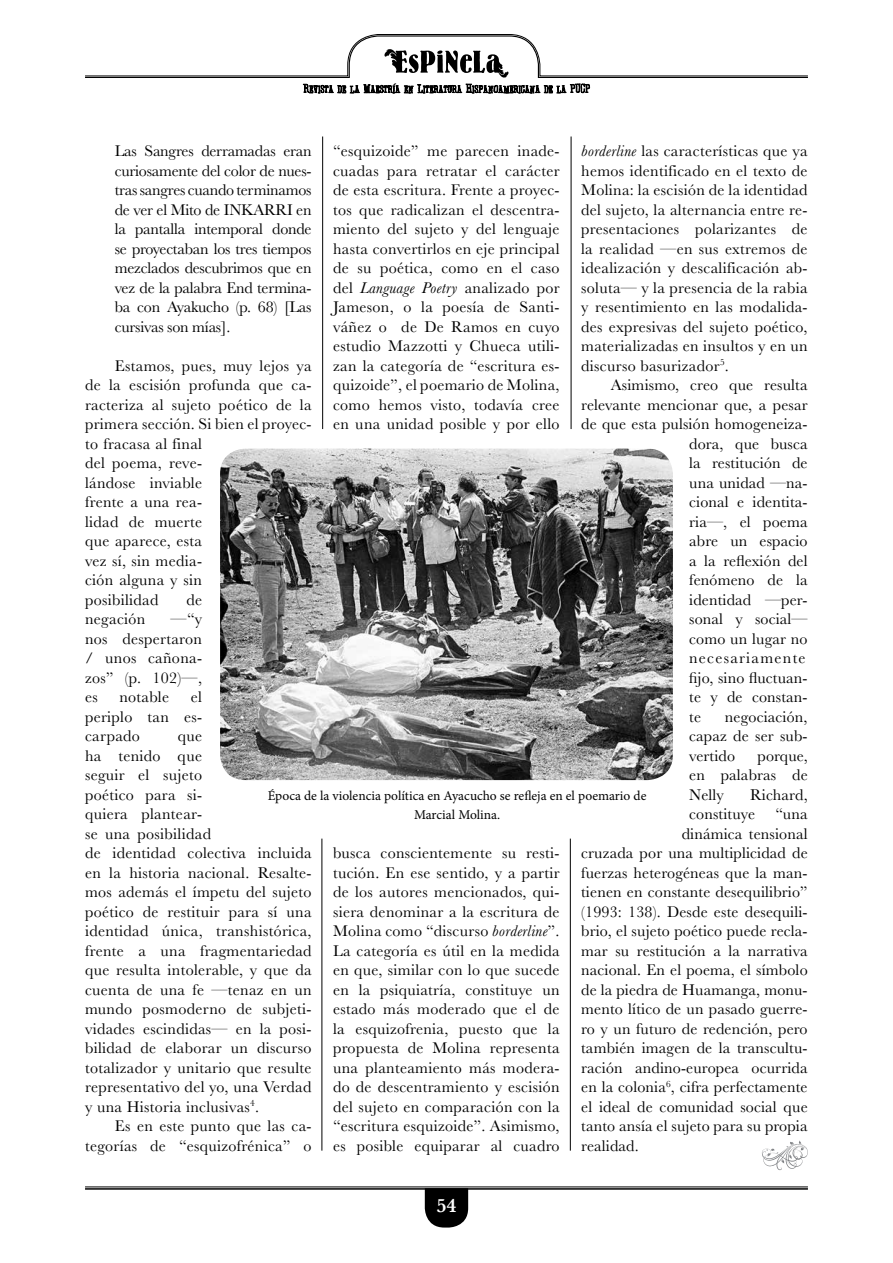
<style>
.page{position:relative;width:893px;height:1263px;background:#fff}
.page>*{position:absolute;margin:0;border:0;box-sizing:border-box;transform-origin:0 0}
.t1{font:600 19.95px "Baskerville";color:#fff}
.t2{font:16.05px/19.5px "Baskerville";letter-spacing:.02em;color:#000;text-align:justify}
.t3{font:16.05px "Baskerville";letter-spacing:.08em;color:#000}
.t4{font:13.5px/19.5px "Minion Pro";letter-spacing:-.02em;color:#000;text-align:center}
.s1{font-style:italic}
</style>
<div class="page">
<svg style="left:425px;top:1190px;width:43px;height:37px;background:#141414"></svg>
<hr style="left:85px;top:1187px;width:723px;height:1px;background:#000">
<hr style="left:85px;top:1188px;width:723px;height:2px;background:#000">
<svg style="left:85px;top:34px;width:723px;height:60px"></svg>
<svg style="left:762px;top:1140px;width:46px;height:30px"></svg>
<hr style="left:322px;top:137px;width:1px;height:292px;background:#000">
<hr style="left:571px;top:137px;width:1px;height:292px;background:#000">
<img style="left:220px;top:449px;width:453px;height:331px">
<hr style="left:322px;top:839px;width:1px;height:312px;background:#000">
<hr style="left:570px;top:839px;width:1px;height:312px;background:#000">
<p class="t2" style="left:115px;top:141px;width:198px">Las Sangres derramadas eran curiosamente del color de nues&shy;tras sangres cuando terminamos de ver el Mito de INKARRI en la pantalla intemporal donde se proyectaban los tres tiempos mezclados descubrimos que en vez de la palabra End termina&shy;ba con Ayakucho (p. 68) [Las cursivas son mías].</p>
<p class="t2" style="left:85px;top:356px;width:228px;text-align:left;text-indent:30px">Estamos, pues, muy lejos ya de la escisión profunda que ca&shy;racteriza al sujeto poético de la primera sección. Si bien el proyec&shy;to fracasa al final<br>del poema, reve-<br>lándose inviable<br>frente a una rea-<br>lidad de muerte<br>que aparece, esta<br>vez sí, sin media-<br>ción alguna y sin<br>posibilidad</p>
<p class="t2" style="left:333px;top:141px;width:228px">“esquizoide” me parecen inade&shy;cuadas para retratar el carácter de esta escritura. Frente a proyec&shy;tos que radicalizan el descentra&shy;miento del sujeto y del lenguaje hasta convertirlos en eje principal de su poética, como en el caso del <span class="s1">Language Poetry</span> analizado por Jameson, o la poesía de Santi&shy;váñez o de De Ramos en cuyo estudio Mazzotti y Chueca utili&shy;zan la categoría de “escritura es&shy;quizoide”, el poemario de Molina, como hemos visto, todavía cree en una unidad posible y por ello</p>
<p class="t2" style="left:581px;top:141px;width:228px"><span class="s1">borderline</span> las características que ya hemos identificado en el texto de Molina: la escisión de la identidad del sujeto, la alternancia entre re&shy;presentaciones polarizantes de la realidad —en sus extremos de idealización y descalificación ab&shy;soluta— y la presencia de la rabia y resentimiento en las modalida&shy;des expresivas del sujeto poético, materializadas en insultos y en un discurso basurizador<sup>5</sup>.</p>
<p class="t2" style="left:611px;top:375px;width:198px">Asimismo, creo que resulta</p>
<p class="t2" style="left:581px;top:395px;width:228px">relevante mencionar que, a pesar</p>
<p class="t2" style="left:581px;top:414px;width:228px">de que esta pulsión homogeneiza-</p>
<p class="t2" style="left:689px;top:434px;width:120px">dora, que busca</p>
<p class="t2" style="left:689px;top:453px;width:120px">la restitución de</p>
<p class="t2" style="left:689px;top:473px;width:120px">una unidad —na-</p>
<p class="t2" style="left:689px;top:492px;width:120px">cional e identita-</p>
<p class="t2" style="left:689px;top:512px;width:120px">ria—, el poema</p>
<p class="t2" style="left:689px;top:531px;width:120px">abre un espacio</p>
<p class="t2" style="left:689px;top:551px;width:120px">a la reflexión del</p>
<p class="t2" style="left:689px;top:570px;width:120px">fenómeno de la</p>
<p class="t2" style="left:689px;top:590px;width:120px">identidad —per-</p>
<p class="t2" style="left:689px;top:609px;width:120px">sonal y social—</p>
<p class="t2" style="left:689px;top:629px;width:120px">como un lugar no</p>
<p class="t3" style="left:689px;top:648px;width:118px">necesariamente</p>
<p class="t2" style="left:689px;top:668px;width:120px">fijo, sino fluctuan-</p>
<p class="t2" style="left:689px;top:687px;width:120px">te y de constan-</p>
<p class="t2" style="left:689px;top:707px;width:13px">te</p>
<p class="t2" style="left:186px;top:590px;width:17px">de</p>
<p class="t2" style="left:85px;top:609px;width:62px">negación</p>
<p class="t2" style="left:85px;top:609px;width:119px;text-indent:86px">—“y nos despertaron / unos cañona&shy;zos” (p. 102)—, es</p>
<p class="t2" style="left:85px;top:687px;width:119px;text-indent:106px">el periplo tan es&shy;carpado</p>
<p class="t2" style="left:119px;top:687px;width:51px">notable</p>
<p class="t2" style="left:689px;top:707px;width:120px;text-indent:36px">negociación, capaz de ser sub&shy;vertido</p>
<p class="t2" style="left:85px;top:726px;width:228px;text-align:left;text-indent:93px">que<br>ha tenido que<br>seguir el sujeto<br>poético para si-<br>quiera plantear-<br>se una posibilidad<br>de identidad colectiva incluida en la historia nacional. Resalte&shy;mos además el ímpetu del sujeto poético de restituir para sí una identidad única, transhistórica, frente a una fragmentariedad que resulta intolerable, y que da cuenta de una fe —tenaz en un mundo posmoderno de subjeti&shy;vidades escindidas— en la posi&shy;bilidad de elaborar un discurso totalizador y unitario que resulte representativo del yo, una Verdad y una Historia inclusivas<sup>4</sup>.</p>
<p class="t2" style="left:85px;top:1116px;width:228px;text-align:right">Es en este punto que las ca&shy;tegorías de “esquizofrénica” o</p>
<p class="t2" style="left:689px;top:746px;width:120px;text-indent:68px">porque, en palabras de Nelly</p>
<p class="t4" style="left:268px;top:786px;width:380px">Época de la violencia política en Ayacucho se refleja en el poemario de<br>Marcial Molina.</p>
<p class="t2" style="left:689px;top:785px;width:120px;text-indent:61px">Richard, constituye</p>
<p class="t2" style="left:775px;top:804px;width:34px">“una</p>
<p class="t2" style="left:682px;top:824px;width:127px">dinámica tensional</p>
<p class="t2" style="left:581px;top:843px;width:228px">cruzada por una multiplicidad de</p>
<p class="t2" style="left:581px;top:863px;width:228px">fuerzas heterogéneas que la man-</p>
<p class="t2" style="left:581px;top:882px;width:228px">tienen en constante desequilibrio”</p>
<p class="t2" style="left:581px;top:902px;width:228px">(1993: 138). Desde este desequili-</p>
<p class="t2" style="left:581px;top:921px;width:228px">brio, el sujeto poético puede recla-</p>
<p class="t2" style="left:581px;top:941px;width:228px">mar su restitución a la narrativa</p>
<p class="t2" style="left:581px;top:960px;width:228px">nacional. En el poema, el símbolo</p>
<p class="t2" style="left:581px;top:980px;width:228px">de la piedra de Huamanga, monu-</p>
<p class="t2" style="left:581px;top:999px;width:228px">mento lítico de un pasado guerre-</p>
<p class="t2" style="left:581px;top:1019px;width:228px">ro y un futuro de redención, pero</p>
<p class="t2" style="left:581px;top:1038px;width:228px">también imagen de la transcultu-</p>
<p class="t2" style="left:581px;top:1058px;width:228px">ración andino-europea ocurrida</p>
<p class="t2" style="left:581px;top:1077px;width:228px">en la colonia<sup>6</sup>, cifra perfectamente</p>
<p class="t2" style="left:581px;top:1097px;width:228px">el ideal de comunidad social que</p>
<p class="t2" style="left:581px;top:1116px;width:228px">tanto ansía el sujeto para su propia</p>
<p class="t2" style="left:581px;top:1136px;width:59px">realidad.</p>
<p class="t2" style="left:333px;top:843px;width:228px">busca conscientemente su resti&shy;tución. En ese sentido, y a partir de los autores mencionados, qui&shy;siera denominar a la escritura de Molina como “discurso <span class="s1">borderline</span>”.<br>La categoría es útil en la medida en que, similar con lo que sucede en la psiquiatría, constituye un estado más moderado que el de la esquizofrenia, puesto que la propuesta de Molina representa una planteamiento más modera&shy;do de descentramiento y escisión del sujeto en comparación con la “escritura esquizoide”. Asimismo, es posible equiparar al cuadro</p>
<p class="t1" style="left:437px;top:1192px;width:21px">54</p>
</div>
